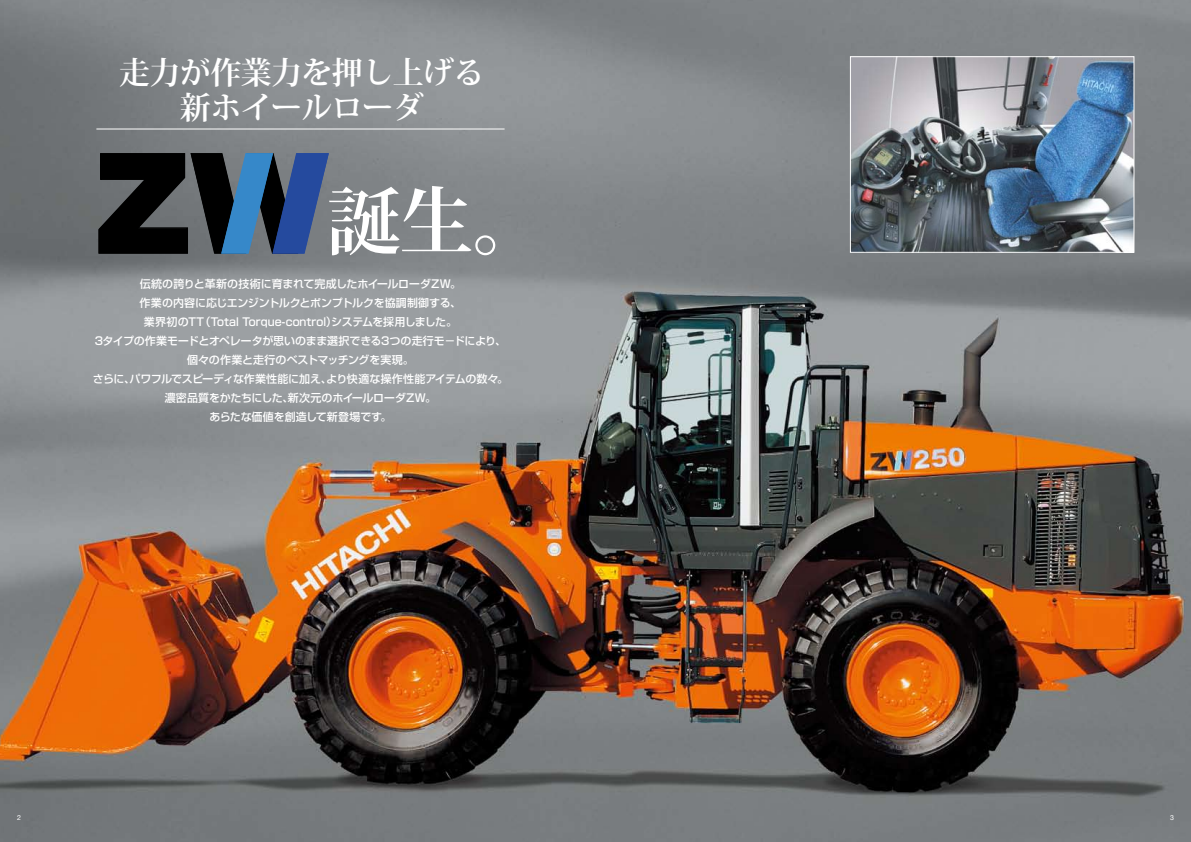
<style>
.page{position:relative;width:1191px;height:842px;background:#fff}
.page>*{position:absolute;margin:0;border:0;box-sizing:border-box;transform-origin:0 0}
.t1{font:700 74px "Koz Min Pro";color:#fff}
.t2{font:700 31px/35px "Koz Min Pro";letter-spacing:-.02em;color:#fff;text-align:center}
.t3{font:500 11px/19px "Shin Go";letter-spacing:-.015em;color:#fff;text-align:center}
</style>
<div class="page">
<img style="left:0;top:0;width:1191px;height:842px">
<img style="left:852px;top:58px;width:280px;height:193px">
<div style="left:850px;top:56px;width:284px;height:197px;border:1px solid #fff"></div>
<hr style="left:96px;top:129px;width:408px;height:1px;background:#fff">
<svg style="left:98px;top:152px;width:232px;height:102px;background:#2e3e53"></svg>
<h2 class="t2" style="left:119px;top:54px;width:367px">走力が作業力を押し上げる新ホイールローダ</h2>
<h1 class="t1" style="left:327px;top:168px;width:221px">誕生。</h1>
<p class="t3" style="left:93px;top:274px;width:417px">伝統の誇りと革新の技術に育まれて完成したホイールローダZW。<br>作業の内容に応じエンジントルクとポンプトルクを協調制御する、<br>業界初のTT（Total Torque-control）システムを採用しました。<br>3タイプの作業モードとオペレータが思いのまま選択できる3つの走行モ−ドにより、個々の作業と走行のベストマッチングを実現。<br>さらに、パワフルでスピーディな作業性能に加え、より快適な操作性能アイテムの数々。濃密品質をかたちにした、新次元のホイールローダZW。<br>あらたな価値を創造して新登場です。</p>
</div>
